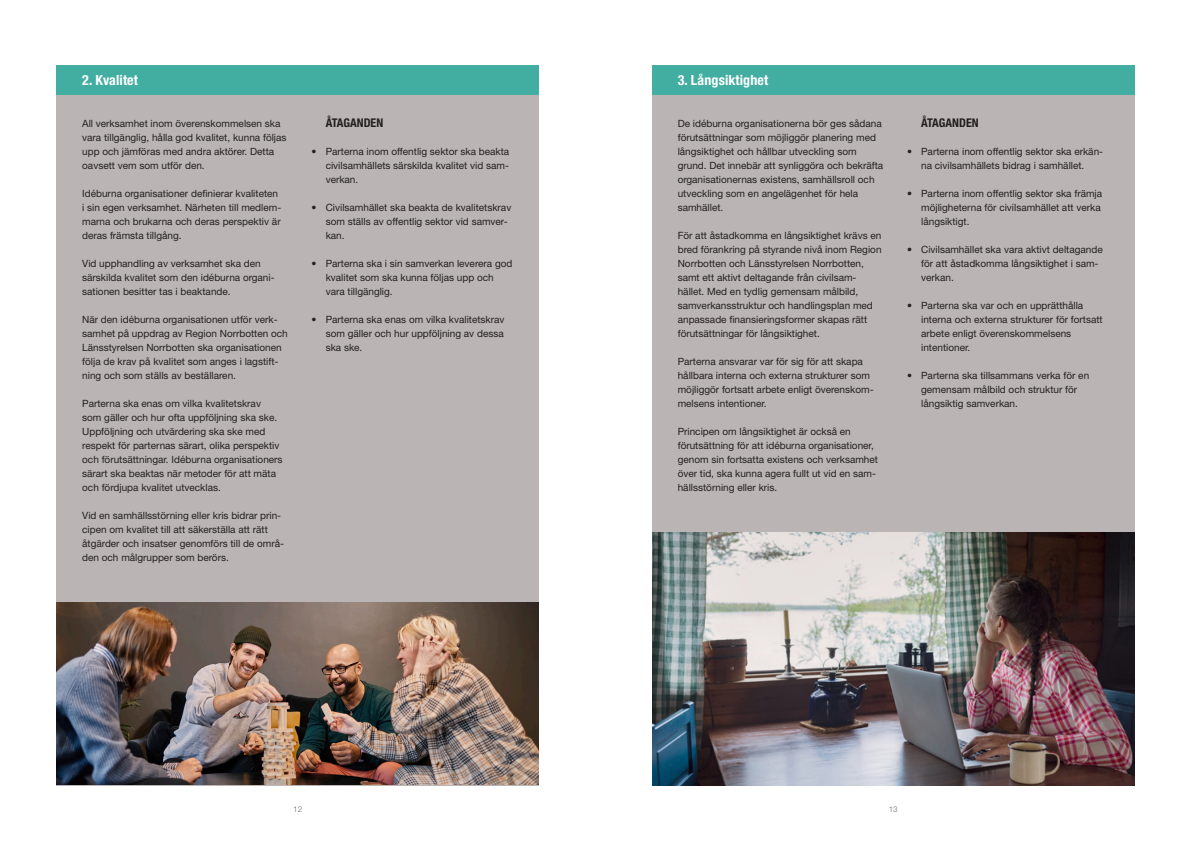
<style>
.page{position:relative;width:1191px;height:842px;background:#fff}
.page>*{position:absolute;margin:0;border:0;box-sizing:border-box;transform-origin:0 0}
.t1{font:700 condensed 14px "Helvetica Neue LT Std";letter-spacing:.01em;color:#fff}
.t2{font:700 condensed 12px "Helvetica Neue LT Std";color:#231f20}
.t3{font:10px/14px "Helvetica Neue LT Std";color:#231f20}
.t4{font:300 8px "Helvetica Neue LT Std";color:#6c6d70}
</style>
<div class="page">
<div style="left:652px;top:65px;width:482px;height:622px;background:#bab5b4"></div>
<div style="left:57px;top:65px;width:482px;height:720px;background:#bab5b4"></div>
<div style="left:652px;top:65px;width:482px;height:30px;background:#42ada1"></div>
<div style="left:57px;top:65px;width:482px;height:30px;background:#42ada1"></div>
<img style="left:652px;top:533px;width:482px;height:252px">
<img style="left:57px;top:603px;width:482px;height:182px">
<p class="t1" style="left:82px;top:71px;width:57px">2. Kvalitet</p>
<p class="t3" style="left:82px;top:116px;width:206px">All verksamhet inom överenskommelsen ska vara tillgänglig, hålla god kvalitet, kunna följas upp och jämföras med andra aktörer. Detta oavsett vem som utför den.</p>
<p class="t3" style="left:82px;top:186px;width:200px">Idéburna organisationer definierar kvaliteten i sin egen verksamhet. Närheten till medlem&shy;marna och brukarna och deras perspektiv är deras främsta tillgång.</p>
<p class="t3" style="left:82px;top:256px;width:193px">Vid upphandling av verksamhet ska den särskilda kvalitet som den idéburna organi&shy;sationen besitter tas i beaktande.</p>
<p class="t3" style="left:82px;top:312px;width:207px">När den idéburna organisationen utför verk&shy;samhet på uppdrag av Region Norrbotten och Länsstyrelsen Norrbotten ska organisationen följa de krav på kvalitet som anges i lagstift&shy;ning och som ställs av beställaren.</p>
<p class="t3" style="left:82px;top:396px;width:202px">Parterna ska enas om vilka kvalitetskrav som gäller och hur ofta uppföljning ska ske.<br>Uppföljning och utvärdering ska ske med respekt för parternas särart, olika perspektiv och förutsättningar. Idéburna organisationers särart ska beaktas när metoder för att mäta och fördjupa kvalitet utvecklas.</p>
<p class="t3" style="left:82px;top:508px;width:203px">Vid en samhällsstörning eller kris bidrar prin&shy;cipen om kvalitet till att säkerställa att rätt åtgärder och insatser genomförs till de områ&shy;den och målgrupper som berörs.</p>
<p class="t2" style="left:326px;top:115px;width:59px">ÅTAGANDEN</p>
<p class="t3" style="left:326px;top:144px;width:185px;text-align:justify;text-indent:-14px">• Parterna inom offentlig sektor ska beakta civilsamhällets särskilda kvalitet vid sam&shy;verkan.</p>
<p class="t3" style="left:326px;top:200px;width:187px;text-indent:-14px">• Civilsamhället ska beakta de kvalitetskrav som ställs av offentlig sektor vid samver&shy;kan.</p>
<p class="t3" style="left:326px;top:256px;width:188px;text-indent:-14px">• Parterna ska i sin samverkan leverera god kvalitet som ska kunna följas upp och vara tillgänglig.</p>
<p class="t3" style="left:326px;top:312px;width:180px;text-align:justify;text-indent:-14px">• Parterna ska enas om vilka kvalitetskrav som gäller och hur uppföljning av dessa ska ske.</p>
<p class="t1" style="left:677px;top:71px;width:92px">3. Långsiktighet</p>
<p class="t3" style="left:677px;top:116px;width:207px">De idéburna organisationerna bör ges sådana förutsättningar som möjliggör planering med långsiktighet och hållbar utveckling som grund. Det innebär att synliggöra och bekräfta organisationernas existens, samhällsroll och utveckling som en angelägenhet för hela samhället.</p>
<p class="t3" style="left:677px;top:228px;width:205px">För att åstadkomma en långsiktighet krävs en bred förankring på styrande nivå inom Region Norrbotten och Länsstyrelsen Norrbotten, samt ett aktivt deltagande från civilsam&shy;hället. Med en tydlig gemensam målbild, samverkansstruktur och handlingsplan med anpassade finansieringsformer skapas rätt förutsättningar för långsiktighet.</p>
<p class="t3" style="left:677px;top:354px;width:196px">Parterna ansvarar var för sig för att skapa hållbara interna och externa strukturer som möjliggör fortsatt arbete enligt överenskom&shy;melsens intentioner.</p>
<p class="t3" style="left:677px;top:424px;width:202px">Principen om långsiktighet är också en förutsättning för att idéburna organisationer, genom sin fortsatta existens och verksamhet över tid, ska kunna agera fullt ut vid en sam&shy;hällsstörning eller kris.</p>
<p class="t2" style="left:921px;top:115px;width:59px">ÅTAGANDEN</p>
<p class="t3" style="left:907px;top:144px;width:198px;text-align:center">• Parterna inom offentlig sektor ska erkän&shy;na civilsamhällets bidrag i samhället.</p>
<p class="t3" style="left:921px;top:186px;width:182px;text-indent:-14px">• Parterna inom offentlig sektor ska främja möjligheterna för civilsamhället att verka långsiktigt.</p>
<p class="t3" style="left:921px;top:242px;width:183px;text-indent:-14px">• Civilsamhället ska vara aktivt deltagande för att åstadkomma långsiktighet i sam&shy;verkan.</p>
<p class="t3" style="left:921px;top:298px;width:183px;text-indent:-14px">• Parterna ska var och en upprätthålla interna och externa strukturer för fortsatt arbete enligt överenskommelsens intentioner.</p>
<p class="t3" style="left:921px;top:368px;width:169px;text-indent:-14px">• Parterna ska tillsammans verka för en gemensam målbild och struktur för långsiktig samverkan.</p>
<p class="t4" style="left:293px;top:804px;width:10px">12</p>
<p class="t4" style="left:888px;top:804px;width:10px">13</p>
</div>
